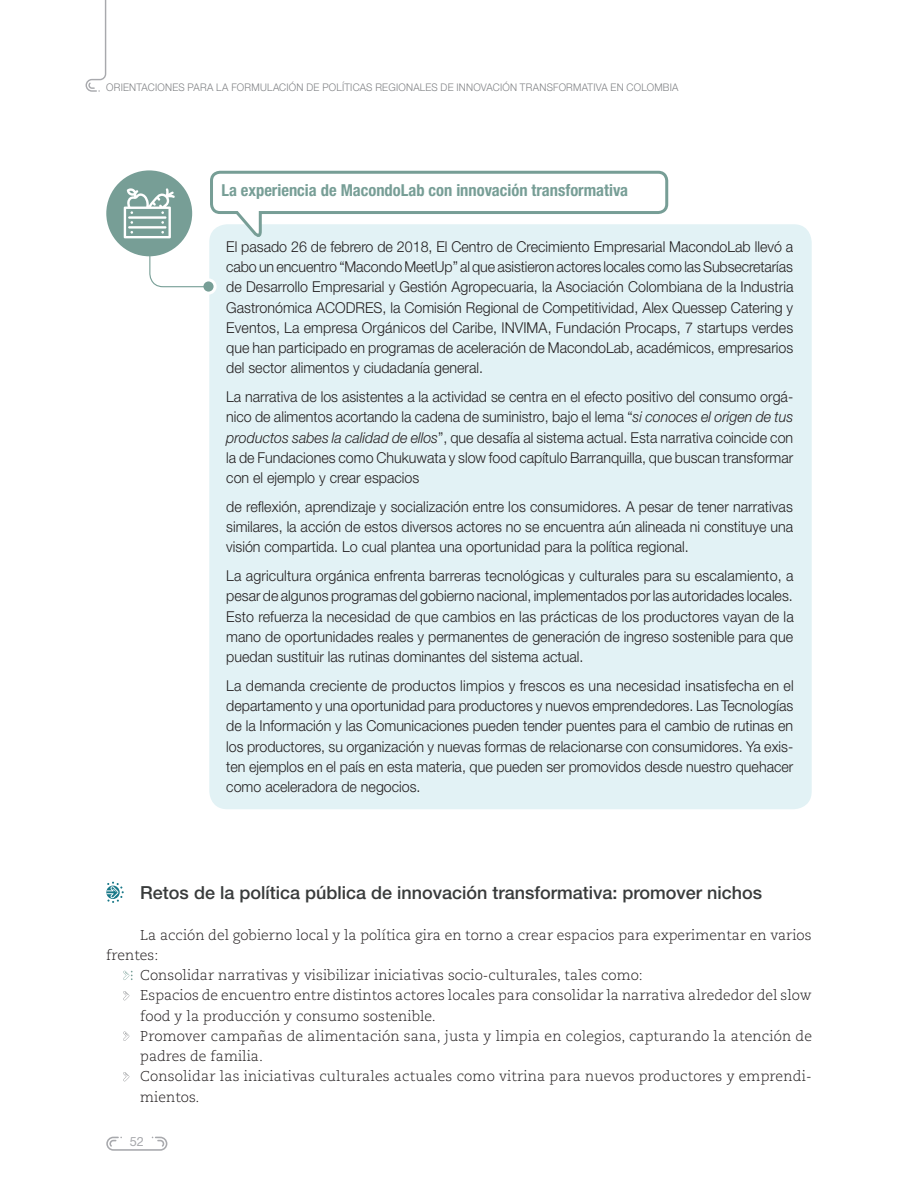
<style>
.page{position:relative;width:918px;height:1188px;background:#fff}
.page>*{position:absolute;margin:0;border:0;box-sizing:border-box;transform-origin:0 0}
.Sub_1{font:500 18px "Helvetica Neue LT Std";color:#383b3b}
.Rec_sub1{font:700 condensed 16.5px "Helvetica Neue LT Std";color:#779e96}
.Rec_texto2{font:300 15px/20.2px "Helvetica Neue LT Std";color:#231f20;text-align:justify;scale:.95 1}
.texto_bullet2{font:300 14.25px/20.2px "Caecilia LT Std";color:#231f20}
.texto{font:300 14.25px/20.2px "Caecilia LT Std";color:#231f20}
.teto_bullet{font:300 14.25px "Caecilia LT Std";color:#231f20}
.t1{font:12.75px "Helvetica Neue LT Std";color:#a8a9ad}
.t2{font:300 10.5px "Helvetica Neue LT Std";letter-spacing:.025em;color:#808285;scale:.95 1}
.s1{font-style:italic}
</style>
<div class="page">
<svg style="left:106px;top:1137px;width:61px;height:14px"></svg>
<svg style="left:86px;top:0;width:20px;height:92px"></svg>
<div style="left:209px;top:224px;width:603px;height:585px;background:#e2f2f5;border-radius:18px"></div>
<svg style="left:209px;top:170px;width:460px;height:70px"></svg>
<svg style="left:106px;top:882px;width:18px;height:21px"></svg>
<svg style="left:123px;top:971px;width:10px;height:9px"></svg>
<svg style="left:123px;top:991px;width:6px;height:9px"></svg>
<svg style="left:123px;top:1032px;width:6px;height:9px"></svg>
<svg style="left:123px;top:1072px;width:6px;height:9px"></svg>
<svg style="left:202px;top:280px;width:13px;height:13px"></svg>
<div style="left:200px;top:278px;width:17px;height:17px;border:3px solid #fff;border-radius:50%"></div>
<svg style="left:149px;top:251px;width:61px;height:37px"></svg>
<div style="left:106px;top:170px;width:86px;height:86px;background:#779e96;border-radius:50%"></div>
<svg style="left:124px;top:188px;width:51px;height:50px"></svg>
<hr style="left:128px;top:216px;width:38px;height:3px;background:#fff">
<hr style="left:128px;top:226px;width:38px;height:3px;background:#fff">
<p class="t2" style="left:106px;top:81px;width:604px">ORIENTACIONES PARA LA FORMULACIÓN DE POLÍTICAS REGIONALES DE INNOVACIÓN TRANSFORMATIVA EN COLOMBIA</p>
<p class="Rec_sub1" style="left:221px;top:180px;width:408px">La experiencia de MacondoLab con innovación transformativa</p>
<p class="Rec_texto2" style="left:226px;top:236px;width:599px">El pasado 26 de febrero de 2018, El Centro de Crecimiento Empresarial MacondoLab llevó a cabo un encuentro “Macondo MeetUp” al que asistieron actores locales como las Subsecretarías de Desarrollo Empresarial y Gestión Agropecuaria, la Asociación Colombiana de la Industria Gastronómica ACODRES, la Comisión Regional de Competitividad, Alex Quessep Catering y Eventos, La empresa Orgánicos del Caribe, INVIMA, Fundación Procaps, 7 startups verdes que han participado en programas de aceleración de MacondoLab, académicos, empresarios del sector alimentos y ciudadanía general.</p>
<p class="Rec_texto2" style="left:226px;top:386px;width:598px">La narrativa de los asistentes a la actividad se centra en el efecto positivo del consumo orgá&shy;nico de alimentos acortando la cadena de suministro, bajo el lema “<span class="s1">si conoces el origen de tus productos sabes la calidad de ellos</span>”, que desafía al sistema actual. Esta narrativa coincide con la de Fundaciones como Chukuwata y slow food capítulo Barranquilla, que buscan transformar con el ejemplo y crear espacios</p>
<p class="Rec_texto2" style="left:226px;top:496px;width:598px">de reflexión, aprendizaje y socialización entre los consumidores. A pesar de tener narrativas similares, la acción de estos diversos actores no se encuentra aún alineada ni constituye una visión compartida. Lo cual plantea una oportunidad para la política regional.</p>
<p class="Rec_texto2" style="left:226px;top:565px;width:599px">La agricultura orgánica enfrenta barreras tecnológicas y culturales para su escalamiento, a pesar de algunos programas del gobierno nacional, implementados por las autoridades locales.<br>Esto refuerza la necesidad de que cambios en las prácticas de los productores vayan de la mano de oportunidades reales y permanentes de generación de ingreso sostenible para que puedan sustituir las rutinas dominantes del sistema actual.</p>
<p class="Rec_texto2" style="left:226px;top:675px;width:599px">La demanda creciente de productos limpios y frescos es una necesidad insatisfecha en el departamento y una oportunidad para productores y nuevos emprendedores. Las Tecnologías de la Información y las Comunicaciones pueden tender puentes para el cambio de rutinas en los productores, su organización y nuevas formas de relacionarse con consumidores. Ya exis&shy;ten ejemplos en el país en esta materia, que pueden ser promovidos desde nuestro quehacer como aceleradora de negocios.</p>
<p class="Sub_1" style="left:140px;top:882px;width:623px">Retos de la política pública de innovación transformativa: promover nichos</p>
<p class="texto" style="left:106px;top:925px;width:707px;text-indent:34px">La acción del gobierno local y la política gira en torno a crear espacios para experimentar en varios frentes:</p>
<p class="teto_bullet" style="left:140px;top:967px;width:504px">Consolidar narrativas y visibilizar iniciativas socio-culturales, tales como:</p>
<p class="texto_bullet2" style="left:140px;top:986px;width:673px">Espacios de encuentro entre distintos actores locales para consolidar la narrativa alrededor del slow food y la producción y consumo sostenible.</p>
<p class="texto_bullet2" style="left:140px;top:1026px;width:673px">Promover campañas de alimentación sana, justa y limpia en colegios, capturando la atención de padres de familia.</p>
<p class="texto_bullet2" style="left:140px;top:1067px;width:673px">Consolidar las iniciativas culturales actuales como vitrina para nuevos productores y emprendi&shy;mientos.</p>
<p class="t1" style="left:130px;top:1134px;width:16px">52</p>
</div>
